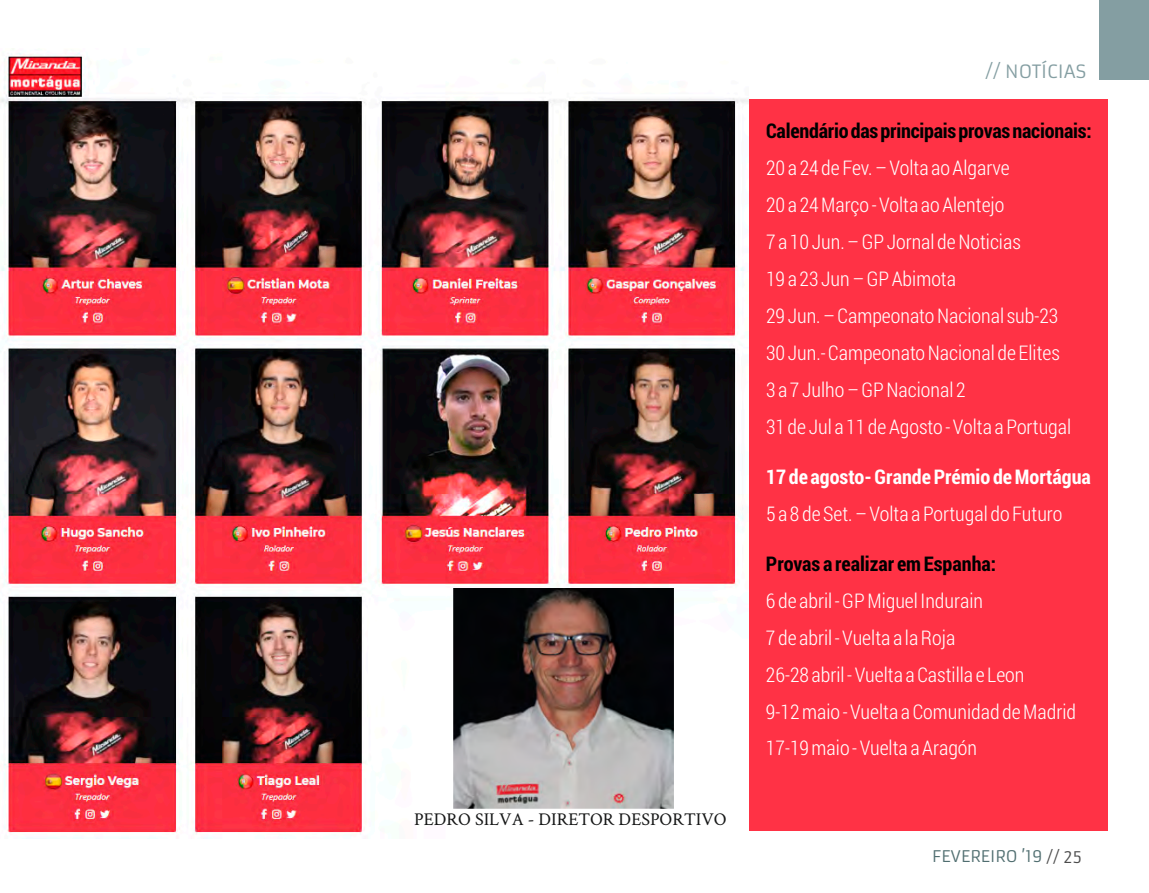
<style>
.page{position:relative;width:1149px;height:893px;background:#fff}
.page>*{position:absolute;margin:0;border:0;box-sizing:border-box;transform-origin:0 0}
.t1{font:300 20.25px/36.9px "Roboto Condensed";color:#fff}
.t2{font:700 20.25px "Roboto Condensed";letter-spacing:-.01em;color:#000}
.t3{font:700 20.25px "Roboto Condensed";color:#fff}
.t4{font:18px "Crimson Text";color:#151616}
.t5{font:18px "Armata";color:#849ea2}
.t6{font:15.75px "Armata";color:#506e70}
.s1{color:#4c4c4c}
</style>
<div class="page">
<div style="left:693px;top:99px;width:414px;height:731px;background:#ff3245"></div>
<div style="left:1099px;top:0;width:49px;height:80px;background:#849ea2"></div>
<img style="left:0;top:53px;width:747px;height:785px">
<img style="left:454px;top:588px;width:219px;height:220px">
<p class="t4" style="left:414px;top:812px;width:314px">PEDRO SILVA - DIRETOR DESPORTIVO</p>
<p class="t5" style="left:985px;top:60px;width:102px">// NOTÍCIAS</p>
<p class="t2" style="left:765px;top:117px;width:327px">Calendário das principais provas nacionais:</p>
<p class="t1" style="left:765px;top:149px;width:307px">20 a 24 de Fev. – Volta ao Algarve<br>20 a 24 Março - Volta ao Alentejo<br>7 a 10 Jun. – GP Jornal de Noticias<br>19 a 23 Jun – GP Abimota<br>29 Jun. – Campeonato Nacional sub-23<br>30 Jun.- Campeonato Nacional de Elites<br>3 a 7 Julho – GP Nacional 2<br>31 de Jul a 11 de Agosto - Volta a Portugal</p>
<p class="t3" style="left:765px;top:463px;width:326px">17 de agosto- Grande Prémio de Mortágua</p>
<p class="t1" style="left:765px;top:494px;width:298px">5 a 8 de Set. – Volta a Portugal do Futuro</p>
<p class="t2" style="left:765px;top:550px;width:232px">Provas a realizar em Espanha:</p>
<p class="t1" style="left:765px;top:581px;width:311px">6 de abril - GP Miguel Indurain<br>7 de abril - Vuelta a la Roja<br>26-28 abril - Vuelta a Castilla e Leon<br>9-12 maio - Vuelta a Comunidad de Madrid<br>17-19 maio - Vuelta a Aragón</p>
<p class="t6" style="left:931px;top:846px;width:151px">FEVEREIRO ’19 <span class="s1">// 25</span></p>
</div>
